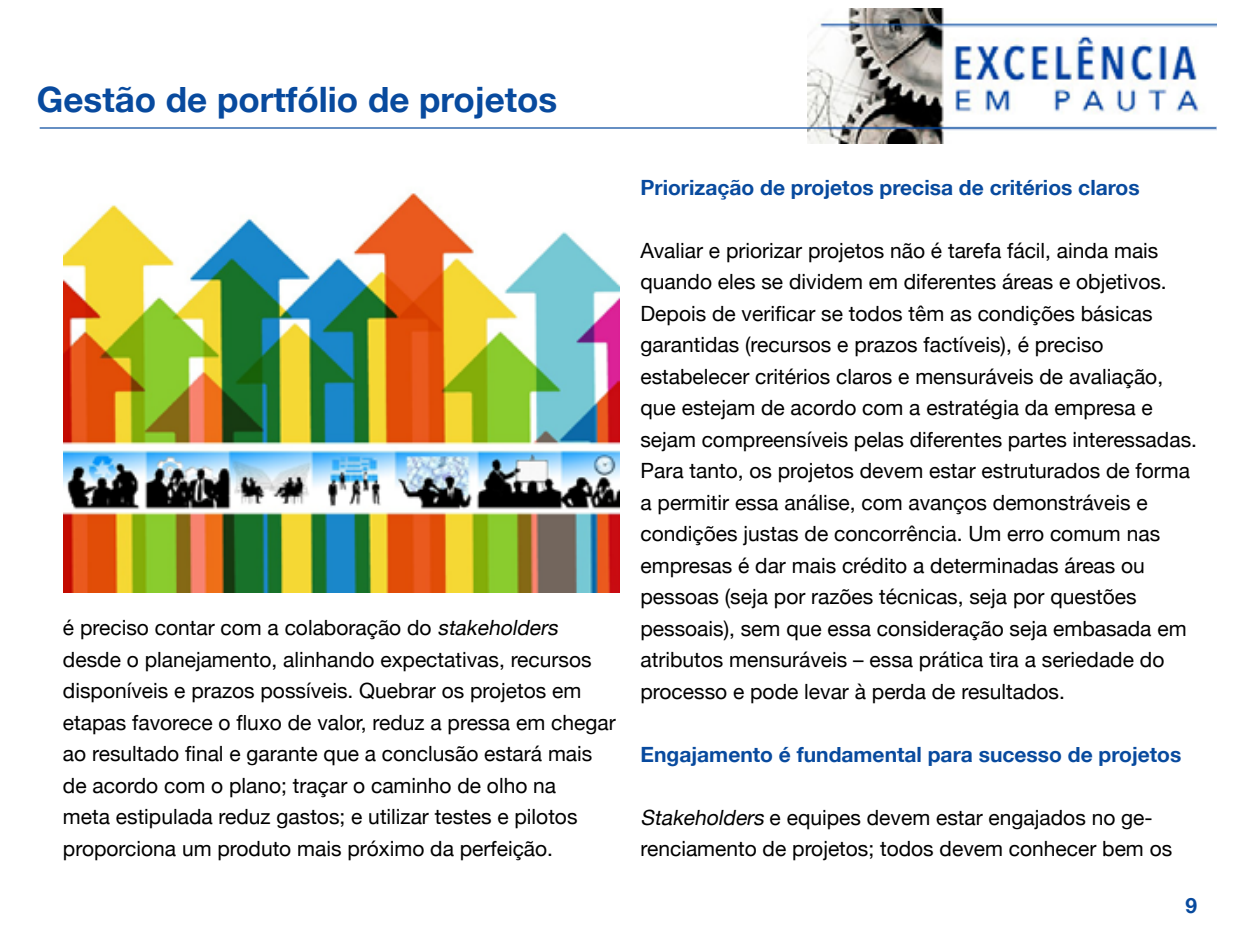
<style>
.page{position:relative;width:1260px;height:945px;background:#fff}
.page>*{position:absolute;margin:0;border:0;box-sizing:border-box;transform-origin:0 0}
.t1{font:700 35px "Helvetica 75";color:#084a9e}
.t2{font:21px/31.5px "Helvetica Neue";color:#000}
.t3{font:700 21px "Helvetica 75";color:#084a9e}
.s1{font-style:italic}
</style>
<div class="page">
<img style="left:808px;top:9px;width:408px;height:135px">
<hr style="left:40px;top:127px;width:1176px;height:2px;background:#084a9e">
<img style="left:63px;top:193px;width:557px;height:399px">
<h1 class="t1" style="left:37px;top:78px;width:522px">Gestão de portfólio de projetos</h1>
<p class="t2" style="left:63px;top:612px;width:554px">é preciso contar com a colaboração do <span class="s1">stakeholders </span>desde o planejamento, alinhando expectativas, recursos disponíveis e prazos possíveis. Quebrar os projetos em etapas favorece o fluxo de valor, reduz a pressa em chegar ao resultado final e garante que a conclusão estará mais de acordo com o plano; traçar o caminho de olho na<br>meta estipulada reduz gastos; e utilizar testes e pilotos proporciona um produto mais próximo da perfeição.</p>
<p class="t3" style="left:640px;top:174px;width:501px">Priorização de projetos precisa de critérios claros</p>
<p class="t2" style="left:640px;top:234px;width:558px">Avaliar e priorizar projetos não é tarefa fácil, ainda mais quando eles se dividem em diferentes áreas e objetivos.<br>Depois de verificar se todos têm as condições básicas garantidas (recursos e prazos factíveis), é preciso estabelecer critérios claros e mensuráveis de avaliação, que estejam de acordo com a estratégia da empresa e sejam compreensíveis pelas diferentes partes interessadas.<br>Para tanto, os projetos devem estar estruturados de forma a permitir essa análise, com avanços demonstráveis e condições justas de concorrência. Um erro comum nas empresas é dar mais crédito a determinadas áreas ou pessoas (seja por razões técnicas, seja por questões pessoais), sem que essa consideração seja embasada em atributos mensuráveis – essa prática tira a seriedade do processo e pode levar à perda de resultados.</p>
<p class="t3" style="left:640px;top:741px;width:542px">Engajamento é fundamental para sucesso de projetos</p>
<p class="t2" style="left:640px;top:801px;width:533px"><span class="s1">Stakeholders</span> e equipes devem estar engajados no ge&shy;renciamento de projetos; todos devem conhecer bem os</p>
<p class="t3" style="left:1185px;top:893px;width:13px">9</p>
</div>
